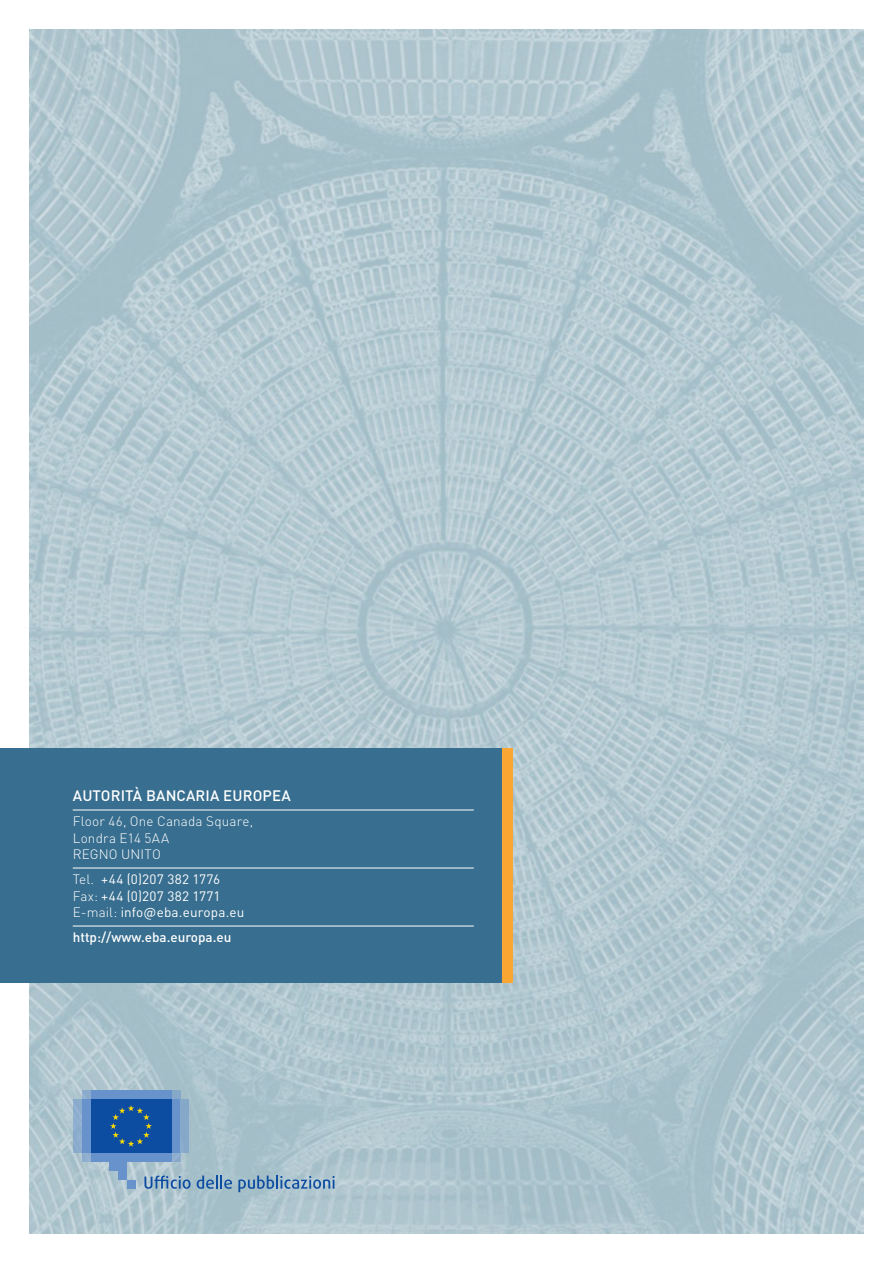
<style>
.page{position:relative;width:893px;height:1263px;background:#fff}
.page>*{position:absolute;margin:0;border:0;box-sizing:border-box;transform-origin:0 0}
.body{font:500 15px "DIN Pro";letter-spacing:.01em;color:#fff}
.body_no_space{font:13.5px/16.5px "DIN Pro";letter-spacing:.02em;color:#fff}
.body_no_space-2{font:300 13.5px/16.5px "DIN Pro";letter-spacing:.01em;color:#fff}
.body-2{font:500 13.5px "DIN Pro";color:#fff}
.s1{font-weight:300}
</style>
<div class="page">
<img style="left:30px;top:30px;width:833px;height:1203px">
<svg style="left:82px;top:1153px;width:98px;height:9px"></svg>
<svg style="left:82px;top:1090px;width:98px;height:9px"></svg>
<div style="left:91px;top:1090px;width:80px;height:9px;background:#6892cc"></div>
<div style="left:91px;top:1153px;width:80px;height:9px;background:#6892cc"></div>
<div style="left:171px;top:1099px;width:9px;height:54px;background:#6892cc"></div>
<div style="left:180px;top:1099px;width:9px;height:54px;background:#86a8c9"></div>
<div style="left:82px;top:1099px;width:9px;height:54px;background:#6892cc"></div>
<div style="left:73px;top:1099px;width:9px;height:54px;background:#8dadce"></div>
<div style="left:109px;top:1153px;width:18px;height:18px;background:#6892cc"></div>
<div style="left:118px;top:1153px;width:9px;height:27px;background:#6892cc"></div>
<div style="left:127px;top:1180px;width:8px;height:8px;background:#6892cc"></div>
<div style="left:91px;top:1099px;width:80px;height:54px;background:#0d4da1"></div>
<svg style="left:110px;top:1105px;width:42px;height:41px"></svg>
<svg style="left:144px;top:1175px;width:47px;height:14px"></svg>
<svg style="left:197px;top:1175px;width:35px;height:14px"></svg>
<svg style="left:238px;top:1175px;width:97px;height:17px;background:#83a5c1"></svg>
<div style="left:0;top:748px;width:502px;height:235px;background:#386e8f"></div>
<div style="left:502px;top:748px;width:10px;height:235px;background:#faa633"></div>
<hr style="left:73px;top:810px;width:401px;height:1px;background:#fff">
<hr style="left:73px;top:868px;width:401px;height:1px;background:#fff">
<hr style="left:73px;top:926px;width:401px;height:1px;background:#fff">
<p class="body" style="left:73px;top:785px;width:219px">AUTORITÀ BANCARIA EUROPEA</p>
<p class="body_no_space-2" style="left:73px;top:812px;width:182px">Floor 46, One Canada Square,<br>Londra E14 5AA<br>REGNO UNITO</p>
<p class="body_no_space" style="left:73px;top:870px;width:173px"><span class="s1">Tel.</span> +44 (0)207 382 1776<br><span class="s1">Fax:</span> +44 (0)207 382 1771<br><span class="s1">E-mail:</span> info@eba.europa.eu</p>
<p class="body-2" style="left:73px;top:928px;width:160px">http://www.eba.europa.eu</p>
</div>
